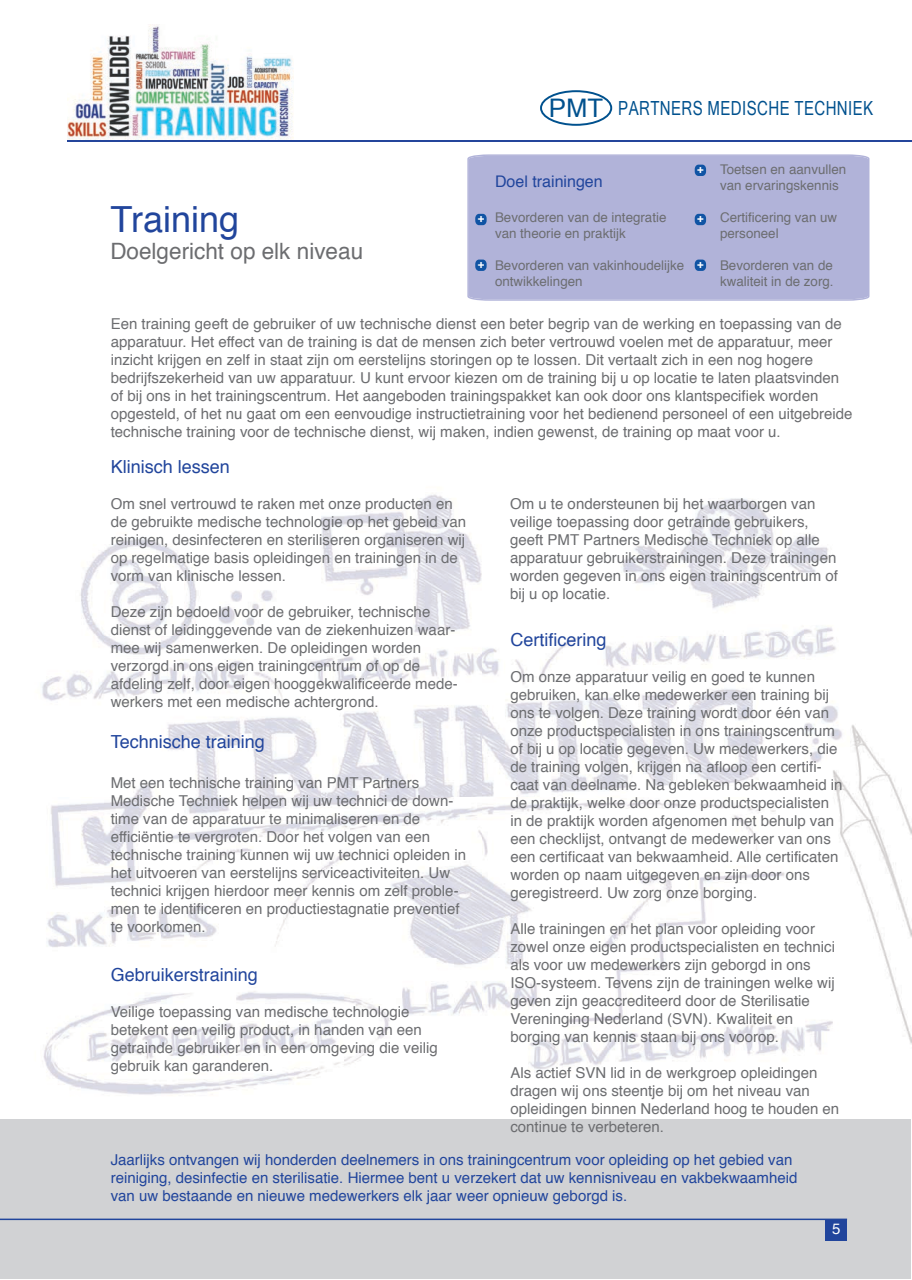
<style>
.page{position:relative;width:912px;height:1280px;background:#fff}
.page>*{position:absolute;margin:0;border:0;box-sizing:border-box;transform-origin:0 0}
.t1{font:36px "Helvetica";color:#21459c}
.t2{font:22.5px "Helvetica";color:#6c6d70}
.t3{font:19.5px "Microsoft Sans Serif";color:#00518e;scale:.77 1}
.t4{font:18px "Helvetica";color:#21459c}
.t5{font:16.05px "Helvetica";color:#21459c}
.t6{font:15px/18px "Helvetica";color:#6c6d70}
.t7{font:15px/18px "Helvetica";color:#21459c}
.t8{font:15px "Helvetica";color:#fff}
.t9{font:13.35px/16px "Helvetica";color:#6c6d70}
.t10{font:700 11.25px "Helvetica";color:#fff}
.s1{font-size:25.5px}
</style>
<div class="page">
<img style="left:42px;top:494px;width:869px;height:601px">
<div style="left:0;top:1119px;width:910px;height:160px;background:#d1d2d4"></div>
<hr style="left:68px;top:141px;width:843px;height:1px;background:#24459b">
<div style="left:825px;top:1220px;width:21px;height:21px;background:#21459c"></div>
<hr style="left:0;top:1218px;width:846px;height:2px;background:#21459c">
<div style="left:540px;top:90px;width:72px;height:36px;border:2px solid #00518e;border-radius:50%"></div>
<img style="left:68px;top:24px;width:225px;height:115px">
<div style="left:467px;top:154px;width:402px;height:147px;background:#b1b3d9"></div>
<div style="left:475px;top:214px;width:11px;height:11px;background:#1054a4;border-radius:4px"></div>
<div style="left:475px;top:260px;width:11px;height:11px;background:#1054a4;border-radius:4px"></div>
<svg style="left:694px;top:165px;width:11px;height:11px"></svg>
<div style="left:694px;top:214px;width:11px;height:11px;background:#1054a4;border-radius:4px"></div>
<div style="left:694px;top:260px;width:11px;height:11px;background:#1054a4;border-radius:4px"></div>
<h1 class="t1" style="left:110px;top:204px;width:130px">Training</h1>
<h2 class="t2" style="left:110px;top:241px;width:254px">Doelgericht op elk niveau</h2>
<h3 class="t3" style="left:548px;top:97px;width:422px"><span class="s1">!"#</span> !$%#&amp;'%()"'*+(,-')#',-&amp;+'.</h3>
<p class="t10" style="left:477px;top:214px;width:8px">+</p>
<p class="t10" style="left:477px;top:260px;width:8px">+</p>
<p class="t5" style="left:495px;top:175px;width:109px">Doel trainingen</p>
<p class="t9" style="left:495px;top:211px;width:173px">Bevorderen van de integratie van theorie en praktijk</p>
<p class="t9" style="left:495px;top:259px;width:191px">Bevorderen van vakinhoudelijke ontwikkelingen</p>
<p class="t10" style="left:696px;top:165px;width:8px">+</p>
<p class="t10" style="left:696px;top:214px;width:8px">+</p>
<p class="t10" style="left:696px;top:260px;width:8px">+</p>
<p class="t9" style="left:719px;top:163px;width:128px">Toetsen en aanvullen van ervaringskennis</p>
<p class="t9" style="left:719px;top:211px;width:119px">Certificering van uw personeel</p>
<p class="t9" style="left:719px;top:259px;width:115px">Bevorderen van de kwaliteit in de zorg.</p>
<p class="t6" style="left:111px;top:316px;width:743px">Een training geeft de gebruiker of uw technische dienst een beter begrip van de werking en toepassing van de apparatuur. Het effect van de training is dat de mensen zich beter vertrouwd voelen met de apparatuur, meer inzicht krijgen en zelf in staat zijn om eerstelijns storingen op te lossen. Dit vertaalt zich in een nog hogere bedrijfszekerheid van uw apparatuur. U kunt ervoor kiezen om de training bij u op locatie te laten plaatsvinden of bij ons in het trainingscentrum. Het aangeboden trainingspakket kan ook door ons klantspecifiek worden opgesteld, of het nu gaat om een eenvoudige instructietraining voor het bedienend personeel of een uitgebreide technische training voor de technische dienst, wij maken, indien gewenst, de training op maat voor u.</p>
<p class="t4" style="left:111px;top:459px;width:121px">Klinisch lessen</p>
<p class="t6" style="left:111px;top:496px;width:357px">Om snel vertrouwd te raken met onze producten en de gebruikte medische technologie op het gebeid van reinigen, desinfecteren en steriliseren organiseren wij op regelmatige basis opleidingen en trainingen in de vorm van klinische lessen.</p>
<p class="t6" style="left:111px;top:604px;width:348px">Deze zijn bedoeld voor de gebruiker, technische dienst of leidinggevende van de ziekenhuizen waar&shy;mee wij samenwerken. De opleidingen worden verzorgd in ons eigen trainingcentrum of op de afdeling zelf, door eigen hooggekwalificeerde mede&shy;werkers met een medische achtergrond.</p>
<p class="t6" style="left:510px;top:496px;width:329px">Om u te ondersteunen bij het waarborgen van veilige toepassing door getrainde gebruikers, geeft PMT Partners Medische Techniek op alle apparatuur gebruikerstrainingen. Deze trainingen worden gegeven in ons eigen trainingscentrum of bij u op locatie.</p>
<p class="t4" style="left:510px;top:632px;width:98px">Certificering</p>
<p class="t6" style="left:510px;top:669px;width:333px">Om onze apparatuur veilig en goed te kunnen gebruiken, kan elke medewerker een training bij ons te volgen. Deze training wordt door één van onze productspecialisten in ons trainingscentrum of bij u op locatie gegeven. Uw medewerkers, die de training volgen, krijgen na afloop een certifi&shy;caat van deelname. Na gebleken bekwaamheid in de praktijk, welke door onze productspecialisten in de praktijk worden afgenomen met behulp van een checklijst, ontvangt de medewerker van ons een certificaat van bekwaamheid. Alle certificaten worden op naam uitgegeven en zijn door ons geregistreerd. Uw zorg onze borging.</p>
<p class="t6" style="left:510px;top:921px;width:326px">Alle trainingen en het plan voor opleiding voor zowel onze eigen productspecialisten en technici als voor uw medewerkers zijn geborgd in ons ISO-systeem. Tevens zijn de trainingen welke wij geven zijn geaccrediteerd door de Sterilisatie Vereninging Nederland (SVN). Kwaliteit en borging van kennis staan bij ons voorop.</p>
<p class="t6" style="left:510px;top:1065px;width:330px">Als actief SVN lid in de werkgroep opleidingen dragen wij ons steentje bij om het niveau van opleidingen binnen Nederland hoog te houden en continue te verbeteren.</p>
<p class="t7" style="left:111px;top:1152px;width:688px">Jaarlijks ontvangen wij honderden deelnemers in ons trainingcentrum voor opleiding op het gebied van reiniging, desinfectie en sterilisatie. Hiermee bent u verzekert dat uw kennisniveau en vakbekwaamheid van uw bestaande en nieuwe medewerkers elk jaar weer opnieuw geborgd is.</p>
<p class="t4" style="left:111px;top:734px;width:156px">Technische training</p>
<p class="t6" style="left:111px;top:775px;width:357px">Met een technische training van PMT Partners Medische Techniek helpen wij uw technici de down&shy;time van de apparatuur te minimaliseren en de efficiëntie te vergroten. Door het volgen van een technische training kunnen wij uw technici opleiden in het uitvoeren van eerstelijns serviceactiviteiten. Uw technici krijgen hierdoor meer kennis om zelf proble&shy;men te identificeren en productiestagnatie preventief te voorkomen.</p>
<p class="t4" style="left:111px;top:967px;width:149px">Gebruikerstraining</p>
<p class="t6" style="left:111px;top:1004px;width:328px">Veilige toepassing van medische technologie betekent een veilig product, in handen van een getrainde gebruiker en in een omgeving die veilig gebruik kan garanderen.</p>
<p class="t8" style="left:831px;top:1223px;width:10px">5</p>
</div>
